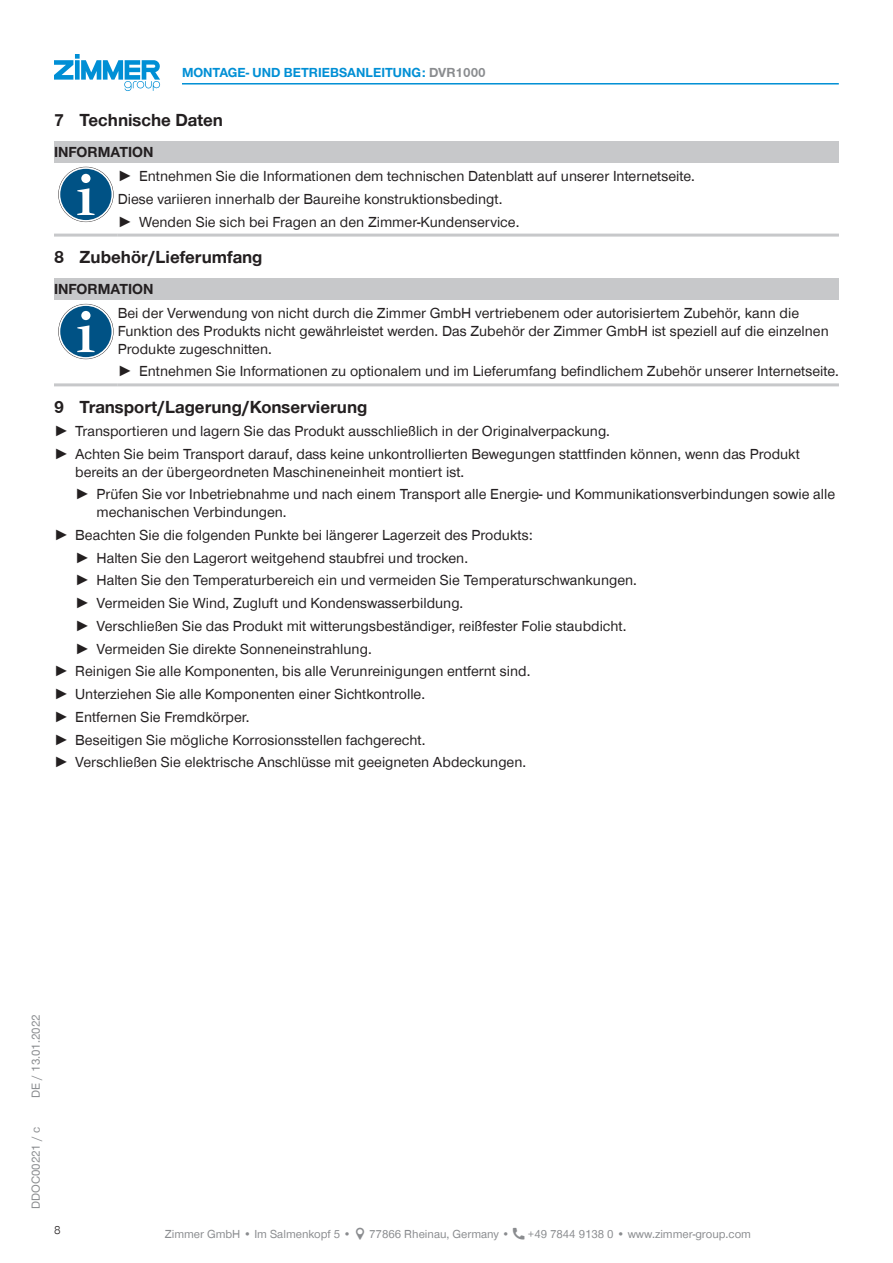
<style>
.page{position:relative;width:893px;height:1263px;background:#fff}
.page>*{position:absolute;margin:0;border:0;box-sizing:border-box;transform-origin:0 0}
.t1{font:700 18px "Zimmer Group Sans Global";color:#231f20}
.CB_AF_TD-Text{font:15px/18px "Zimmer Group Sans Global";color:#231f20}
.CB_AF_TD-Signalwort{font:700 15px "Zimmer Group Sans Global";color:#231f20}
.CB_AF_TD-Kopfzeile{font:700 13.5px "Zimmer Group Sans Global";color:#008fd5}
.CB_AF_TD-Fusszeile{font:12px "Zimmer Group Sans Global";color:#8a8c8f}
.CB_AF_TD-Seitenrand{font:12px "Zimmer Group Sans";color:#8a8c8f}
.CB_AF_Seitenzahl_lin{font:300 12px "Zimmer Group Sans";color:#231f20}
.s1{color:#8a8c8f}
.s2{font-family:"Zimmer Group Sans"}
</style>
<div class="page">
<svg style="left:54px;top:54px;width:106px;height:37px"></svg>
<div style="left:54px;top:141px;width:785px;height:22px;background:#c7c8ca"></div>
<hr style="left:54px;top:234px;width:64px;height:3px;background:#c7c8ca">
<hr style="left:118px;top:234px;width:721px;height:3px;background:#c7c8ca">
<svg style="left:58px;top:167px;width:56px;height:55px"></svg>
<svg style="left:59px;top:167px;width:54px;height:55px"></svg>
<div style="left:60px;top:169px;width:52px;height:51px;background:#005285;border-radius:50%"></div>
<svg style="left:77px;top:188px;width:18px;height:27px"></svg>
<div style="left:81px;top:174px;width:9px;height:9px;background:#fff;border-radius:50%"></div>
<div style="left:54px;top:278px;width:785px;height:22px;background:#c7c8ca"></div>
<hr style="left:54px;top:383px;width:64px;height:3px;background:#c7c8ca">
<hr style="left:118px;top:383px;width:721px;height:3px;background:#c7c8ca">
<svg style="left:58px;top:304px;width:56px;height:55px"></svg>
<svg style="left:59px;top:304px;width:54px;height:55px"></svg>
<div style="left:60px;top:306px;width:52px;height:51px;background:#005285;border-radius:50%"></div>
<svg style="left:77px;top:325px;width:18px;height:27px"></svg>
<div style="left:81px;top:311px;width:9px;height:9px;background:#fff;border-radius:50%"></div>
<hr style="left:182px;top:83px;width:657px;height:2px;background:#008fd5">
<p class="CB_AF_TD-Kopfzeile" style="left:182px;top:65px;width:305px">MONTAGE- UND BETRIEBSANLEITUNG: <span class="s1">DVR1000</span></p>
<p class="t1" style="left:54px;top:110px;width:170px">7 Technische Daten</p>
<p class="CB_AF_TD-Signalwort" style="left:54px;top:143px;width:101px">INFORMATION</p>
<p class="CB_AF_TD-Text" style="left:118px;top:167px;width:579px"><span class="s2">►</span> Entnehmen Sie die Informationen dem technischen Datenblatt auf unserer Internetseite.</p>
<p class="CB_AF_TD-Text" style="left:118px;top:190px;width:386px">Diese variieren innerhalb der Baureihe konstruktionsbedingt.</p>
<p class="CB_AF_TD-Text" style="left:118px;top:212px;width:403px"><span class="s2">►</span> Wenden Sie sich bei Fragen an den Zimmer-Kundenservice.</p>
<p class="t1" style="left:54px;top:247px;width:210px">8 Zubehör/Lieferumfang</p>
<p class="CB_AF_TD-Signalwort" style="left:54px;top:280px;width:101px">INFORMATION</p>
<p class="CB_AF_TD-Text" style="left:118px;top:304px;width:712px">Bei der Verwendung von nicht durch die Zimmer GmbH vertriebenem oder autorisiertem Zubehör, kann die<br>Funktion des Produkts nicht gewährleistet werden. Das Zubehör der Zimmer GmbH ist speziell auf die einzelnen<br>Produkte zugeschnitten.</p>
<p class="CB_AF_TD-Text" style="left:118px;top:362px;width:723px"><span class="s2">►</span> Entnehmen Sie Informationen zu optionalem und im Lieferumfang befindlichem Zubehör unserer Internetseite.</p>
<p class="t1" style="left:54px;top:397px;width:315px">9 Transport/Lagerung/Konservierung</p>
<p class="CB_AF_TD-Text" style="left:54px;top:422px;width:557px"><span class="s2">►</span> Transportieren und lagern Sie das Produkt ausschließlich in der Originalverpackung.</p>
<p class="CB_AF_TD-Text" style="left:75px;top:445px;width:726px;text-indent:-21px"><span class="s2">►</span> Achten Sie beim Transport darauf, dass keine unkontrollierten Bewegungen stattfinden können, wenn das Produkt bereits an der übergeordneten Maschineneinheit montiert ist.</p>
<p class="CB_AF_TD-Text" style="left:97px;top:485px;width:740px;text-indent:-21px"><span class="s2">►</span> Prüfen Sie vor Inbetriebnahme und nach einem Transport alle Energie- und Kommunikationsverbindungen sowie alle mechanischen Verbindungen.</p>
<p class="CB_AF_TD-Text" style="left:54px;top:526px;width:480px"><span class="s2">►</span> Beachten Sie die folgenden Punkte bei längerer Lagerzeit des Produkts:</p>
<p class="CB_AF_TD-Text" style="left:75px;top:548px;width:394px"><span class="s2">►</span> Halten Sie den Lagerort weitgehend staubfrei und trocken.</p>
<p class="CB_AF_TD-Text" style="left:75px;top:571px;width:563px"><span class="s2">►</span> Halten Sie den Temperaturbereich ein und vermeiden Sie Temperaturschwankungen.</p>
<p class="CB_AF_TD-Text" style="left:75px;top:594px;width:390px"><span class="s2">►</span> Vermeiden Sie Wind, Zugluft und Kondenswasserbildung.</p>
<p class="CB_AF_TD-Text" style="left:75px;top:617px;width:553px"><span class="s2">►</span> Verschließen Sie das Produkt mit witterungsbeständiger, reißfester Folie staubdicht.</p>
<p class="CB_AF_TD-Text" style="left:75px;top:639px;width:298px"><span class="s2">►</span> Vermeiden Sie direkte Sonneneinstrahlung.</p>
<p class="CB_AF_TD-Text" style="left:54px;top:662px;width:478px"><span class="s2">►</span> Reinigen Sie alle Komponenten, bis alle Verunreinigungen entfernt sind.</p>
<p class="CB_AF_TD-Text" style="left:54px;top:685px;width:373px"><span class="s2">►</span> Unterziehen Sie alle Komponenten einer Sichtkontrolle.</p>
<p class="CB_AF_TD-Text" style="left:54px;top:708px;width:197px"><span class="s2">►</span> Entfernen Sie Fremdkörper.</p>
<p class="CB_AF_TD-Text" style="left:54px;top:730px;width:373px"><span class="s2">►</span> Beseitigen Sie mögliche Korrosionsstellen fachgerecht.</p>
<p class="CB_AF_TD-Text" style="left:54px;top:753px;width:474px"><span class="s2">►</span> Verschließen Sie elektrische Anschlüsse mit geeigneten Abdeckungen.</p>
<p class="CB_AF_TD-Seitenrand" style="left:28px;top:1097px;width:85px;rotate:-90deg">DE / 13.01.2022</p>
<p class="CB_AF_TD-Seitenrand" style="left:28px;top:1209px;width:83px;rotate:-90deg">DDOC00221 / c</p>
<p class="CB_AF_Seitenzahl_lin" style="left:54px;top:1222px;width:8px">8</p>
<p class="CB_AF_TD-Fusszeile" style="left:165px;top:1227px;width:188px">Zimmer GmbH • Im Salmenkopf 5 •</p>
<p class="CB_AF_TD-Fusszeile" style="left:369px;top:1227px;width:142px">77866 Rheinau, Germany •</p>
<p class="CB_AF_TD-Fusszeile" style="left:528px;top:1227px;width:225px">+49 7844 9138 0 • www.zimmer-group.com</p>
</div>
